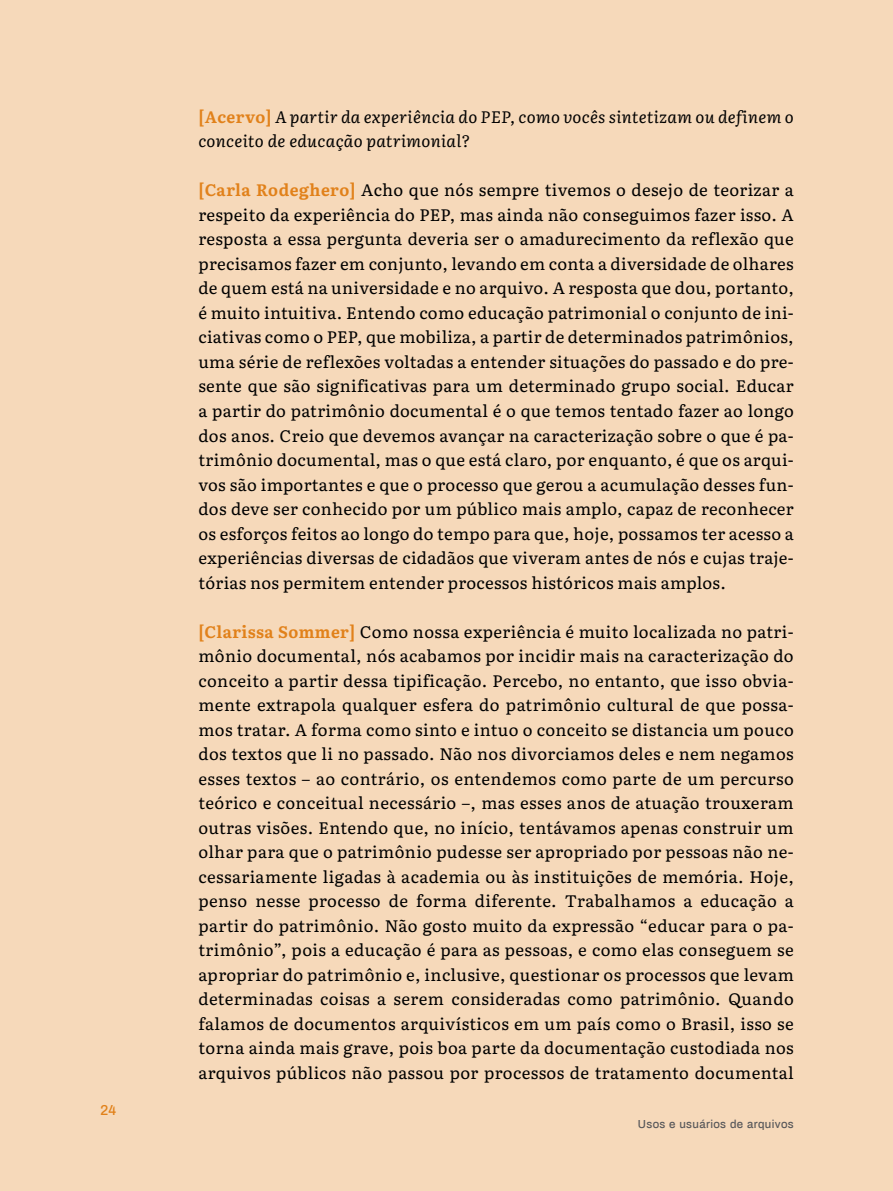
<style>
.page{position:relative;width:893px;height:1191px;background:#f6d9ba}
.page>*{position:absolute;margin:0;border:0;box-sizing:border-box;transform-origin:0 0}
.t1{font:16.62px/24.5px "Literata";letter-spacing:.02em;color:#000;text-align:justify}
.t2{font:italic 16.62px/24.5px "Literata";letter-spacing:.02em;color:#000}
.t3{font:500 14px "Archivo";color:#e1811a}
.t4{font:500 11.38px "Archivo";letter-spacing:.03em;color:#58585a}
.s1{font-weight:700;font-style:normal;color:#e1811a}
.s2{font-weight:700;color:#e1811a}
</style>
<div class="page">
<p class="t3" style="left:100px;top:1101px;width:17px">24</p>
<p class="t2" style="left:198px;top:103px;width:597px"><span class="s1">[Acervo]</span> A partir da experiência do PEP, como vocês sintetizam ou definem o conceito de educação patrimonial?</p>
<p class="t1" style="left:198px;top:177px;width:597px"><span class="s2">[Carla Rodeghero]</span> Acho que nós sempre tivemos o desejo de teorizar a respeito da experiência do PEP, mas ainda não conseguimos fazer isso. A resposta a essa pergunta deveria ser o amadurecimento da reflexão que precisamos fazer em conjunto, levando em conta a diversidade de olhares de quem está na universidade e no arquivo. A resposta que dou, portanto, é muito intuitiva. Entendo como educação patrimonial o conjunto de ini&shy;ciativas como o PEP, que mobiliza, a partir de determinados patrimônios, uma série de reflexões voltadas a entender situações do passado e do pre&shy;sente que são significativas para um determinado grupo social. Educar a partir do patrimônio documental é o que temos tentado fazer ao longo dos anos. Creio que devemos avançar na caracterização sobre o que é pa&shy;trimônio documental, mas o que está claro, por enquanto, é que os arqui&shy;vos são importantes e que o processo que gerou a acumulação desses fun&shy;dos deve ser conhecido por um público mais amplo, capaz de reconhecer os esforços feitos ao longo do tempo para que, hoje, possamos ter acesso a experiências diversas de cidadãos que viveram antes de nós e cujas traje&shy;tórias nos permitem entender processos históricos mais amplos.</p>
<p class="t1" style="left:198px;top:618px;width:597px"><span class="s2">[Clarissa Sommer]</span> Como nossa experiência é muito localizada no patri&shy;mônio documental, nós acabamos por incidir mais na caracterização do conceito a partir dessa tipificação. Percebo, no entanto, que isso obvia&shy;mente extrapola qualquer esfera do patrimônio cultural de que possa&shy;mos tratar. A forma como sinto e intuo o conceito se distancia um pouco dos textos que li no passado. Não nos divorciamos deles e nem negamos esses textos – ao contrário, os entendemos como parte de um percurso teórico e conceitual necessário –, mas esses anos de atuação trouxeram outras visões. Entendo que, no início, tentávamos apenas construir um olhar para que o patrimônio pudesse ser apropriado por pessoas não ne&shy;cessariamente ligadas à academia ou às instituições de memória. Hoje, penso nesse processo de forma diferente. Trabalhamos a educação a partir do patrimônio. Não gosto muito da expressão “educar para o pa&shy;trimônio”, pois a educação é para as pessoas, e como elas conseguem se apropriar do patrimônio e, inclusive, questionar os processos que levam determinadas coisas a serem consideradas como patrimônio. Quando falamos de documentos arquivísticos em um país como o Brasil, isso se torna ainda mais grave, pois boa parte da documentação custodiada nos arquivos públicos não passou por processos de tratamento documental</p>
<p class="t4" style="left:638px;top:1116px;width:157px">Usos e usuários de arquivos</p>
</div>
